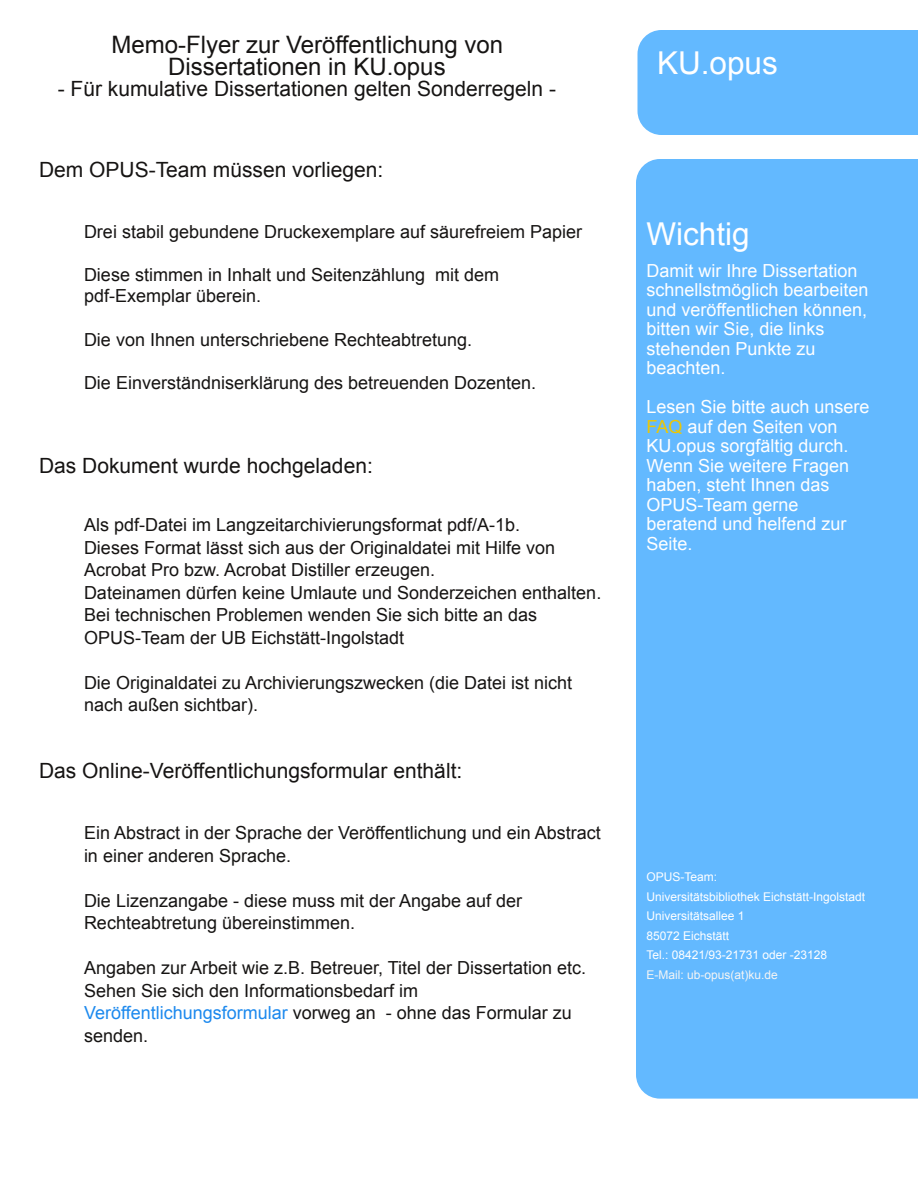
<style>
.page{position:relative;width:918px;height:1188px;background:#fff}
.page>*{position:absolute;margin:0;border:0;box-sizing:border-box;transform-origin:0 0}
.t1{font:31.5px "Arial";color:#fff}
.t2{font:24px/22.4px "Arial";color:#161413;text-align:center}
.t3{font:21px "Arial";color:#161413}
.t4{font:18px/22.5px "Arial";color:#161413}
.t5{font:18px/19.5px "Arial";color:#fff}
.t6{font:12px/19.5px "Arial";color:#fff}
.t7{font:12px "Arial";color:#f5f5f5}
.s1{color:#1c89ee}
.s2{color:#eec700}
</style>
<div class="page">
<div style="left:638px;top:30px;width:280px;height:105px;background:#63b9ff"></div>
<div style="left:636px;top:159px;width:282px;height:940px;background:#63b9ff"></div>
<h2 class="t2" style="left:111px;top:33px;width:393px">Memo-Flyer zur Veröffentlichung von<br>Dissertationen in KU.opus</h2>
<p class="t3" style="left:58px;top:77px;width:500px">- Für kumulative Dissertationen gelten Sonderregeln -</p>
<p class="t3" style="left:39px;top:158px;width:346px">Dem OPUS-Team müssen vorliegen:</p>
<p class="t4" style="left:84px;top:220px;width:500px">Drei stabil gebundene Druckexemplare auf säurefreiem Papier</p>
<p class="t4" style="left:84px;top:264px;width:417px;line-height:21.6px">Diese stimmen in Inhalt und Seitenzählung mit dem pdf-Exemplar überein.</p>
<p class="t4" style="left:84px;top:328px;width:390px">Die von Ihnen unterschriebene Rechteabtretung.</p>
<p class="t4" style="left:84px;top:371px;width:454px">Die Einverständniserklärung des betreuenden Dozenten.</p>
<p class="t3" style="left:39px;top:454px;width:335px">Das Dokument wurde hochgeladen:</p>
<p class="t4" style="left:84px;top:514px;width:519px">Als pdf-Datei im Langzeitarchivierungsformat pdf/A-1b.<br>Dieses Format lässt sich aus der Originaldatei mit Hilfe von Acrobat Pro bzw. Acrobat Distiller erzeugen.<br>Dateinamen dürfen keine Umlaute und Sonderzeichen enthalten.<br>Bei technischen Problemen wenden Sie sich bitte an das OPUS-Team der UB Eichstätt-Ingolstadt</p>
<p class="t4" style="left:84px;top:671px;width:490px">Die Originaldatei zu Archivierungszwecken (die Datei ist nicht nach außen sichtbar).</p>
<p class="t3" style="left:39px;top:759px;width:425px">Das Online-Veröffentlichungsformular enthält:</p>
<p class="t4" style="left:84px;top:822px;width:518px">Ein Abstract in der Sprache der Veröffentlichung und ein Abstract in einer anderen Sprache.</p>
<p class="t4" style="left:84px;top:889px;width:440px">Die Lizenzangabe - diese muss mit der Angabe auf der<br>Rechteabtretung übereinstimmen.</p>
<p class="t4" style="left:84px;top:957px;width:504px">Angaben zur Arbeit wie z.B. Betreuer, Titel der Dissertation etc.<br>Sehen Sie sich den Informationsbedarf im <span class="s1">Veröffentlichungsformular</span> vorweg an - ohne das Formular zu senden.</p>
<h1 class="t1" style="left:657px;top:45px;width:122px">KU.opus</h1>
<h1 class="t1" style="left:646px;top:216px;width:105px">Wichtig</h1>
<p class="t5" style="left:646px;top:261px;width:224px">Damit wir Ihre Dissertation schnellstmöglich bearbeiten und veröffentlichen können, bitten wir Sie, die links stehenden Punkte zu beachten.</p>
<p class="t5" style="left:646px;top:397px;width:225px">Lesen Sie bitte auch unsere<br><span class="s2">FAQ</span> auf den Seiten von<br>KU.opus sorgfältig durch.<br>Wenn Sie weitere Fragen haben, steht Ihnen das<br>OPUS-Team gerne beratend und helfend zur<br>Seite.</p>
<p class="t6" style="left:646px;top:867px;width:220px">OPUS-Team:<br>Universitätsbibliothek Eichstätt-Ingolstadt<br>Universitätsallee 1<br>85072 Eichstätt<br>Tel.: 08421/93-21731 oder -23128</p>
<p class="t7" style="left:646px;top:968px;width:133px">E-Mail: ub-opus(at)ku.de</p>
</div>
